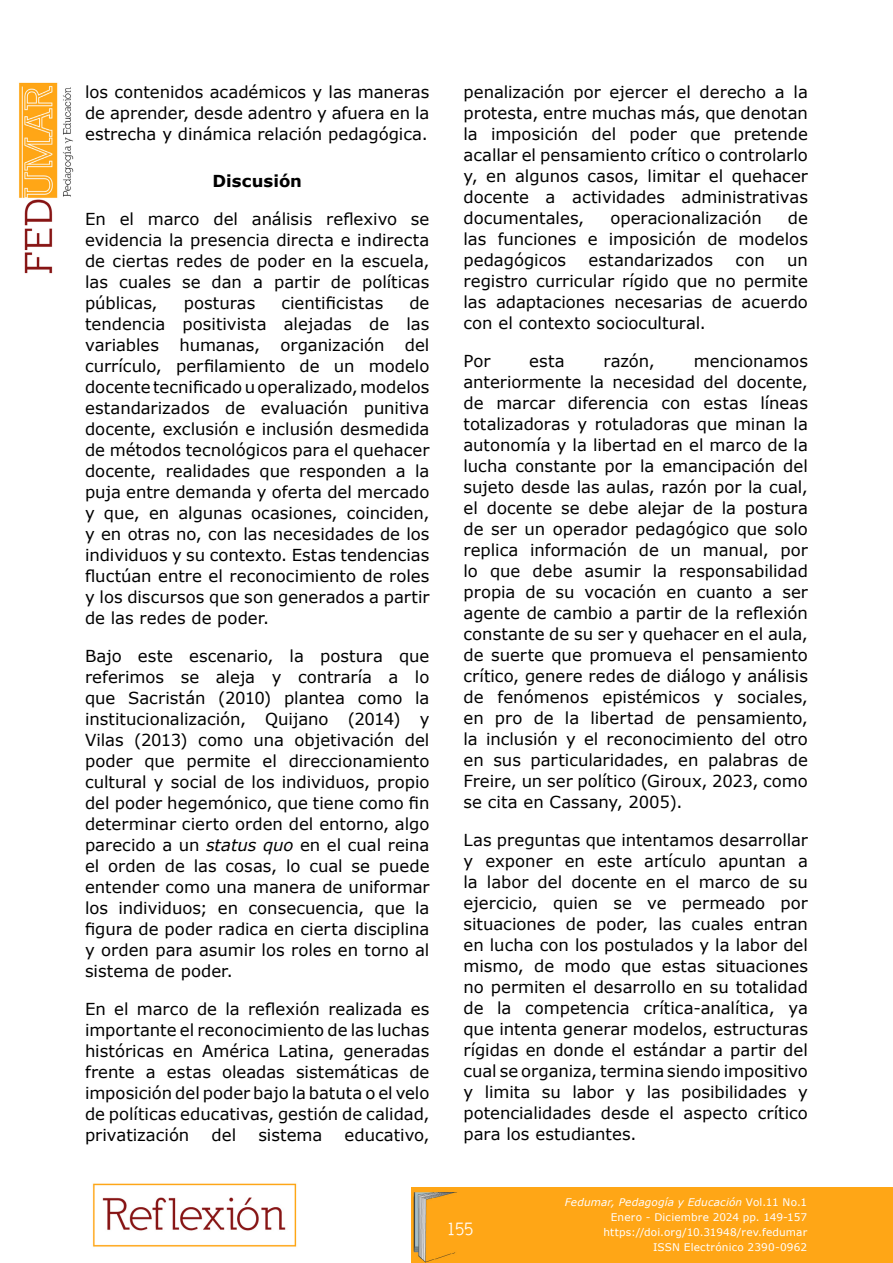
<style>
.page{position:relative;width:893px;height:1263px;background:#fff}
.page>*{position:absolute;margin:0;border:0;box-sizing:border-box;transform-origin:0 0}
.t1{font:700 18px "Nilland";color:#fff}
.t2{font:16.5px/21px "Verdana";color:#000;text-align:justify}
.t3{font:700 16.5px "Verdana";letter-spacing:.005em;color:#000}
.t4{font:10.5px/15px "Verdana";letter-spacing:.015em;color:#fff;text-align:right}
.s1{font-style:italic}
</style>
<div class="page">
<div style="left:411px;top:1188px;width:482px;height:75px;background:#ffa616"></div>
<img style="left:19px;top:82px;width:55px;height:192px">
<img style="left:92px;top:1183px;width:205px;height:64px">
<p class="t2" style="left:85px;top:81px;width:346px">los contenidos académicos y las maneras de aprender, desde adentro y afuera en la estrecha y dinámica relación pedagógica.</p>
<p class="t3" style="left:212px;top:169px;width:91px">Discusión</p>
<p class="t2" style="left:85px;top:208px;width:346px">En el marco del análisis reflexivo se evidencia la presencia directa e indirecta de ciertas redes de poder en la escuela, las cuales se dan a partir de políticas públicas,</p>
<p class="t2" style="left:184px;top:292px;width:73px">posturas</p>
<p class="t2" style="left:281px;top:292px;width:103px">cientificistas</p>
<p class="t2" style="left:85px;top:292px;width:346px;text-indent:324px">de tendencia positivista alejadas de las variables humanas, organización del currículo, perfilamiento de un modelo docente tecnificado u operalizado, modelos estandarizados de evaluación punitiva docente, exclusión e inclusión desmedida de métodos tecnológicos para el quehacer docente, realidades que responden a la puja entre demanda y oferta del mercado y que, en algunas ocasiones, coinciden, y en otras no, con las necesidades de los individuos y su contexto. Estas tendencias fluctúan entre el reconocimiento de roles y los discursos que son generados a partir de las redes de poder.</p>
<p class="t2" style="left:85px;top:645px;width:346px">Bajo este escenario, la postura que referimos se aleja y contraría a lo que Sacristán (2010) plantea como la institucionalización, Quijano (2014) y Vilas (2013) como una objetivación del poder que permite el direccionamiento cultural y social de los individuos, propio del poder hegemónico, que tiene como fin determinar cierto orden del entorno, algo parecido a un <span class="s1">status quo</span> en el cual reina el orden de las cosas, lo cual se puede entender como una manera de uniformar los individuos; en consecuencia, que la figura de poder radica en cierta disciplina y orden para asumir los roles en torno al sistema de poder.</p>
<p class="t2" style="left:85px;top:998px;width:346px">En el marco de la reflexión realizada es importante el reconocimiento de las luchas históricas en América Latina, generadas frente a estas oleadas sistemáticas de imposición del poder bajo la batuta o el velo de políticas educativas, gestión de calidad, privatización</p>
<p class="t2" style="left:212px;top:1124px;width:26px">del</p>
<p class="t2" style="left:258px;top:1124px;width:66px">sistema</p>
<p class="t2" style="left:345px;top:1124px;width:86px">educativo,</p>
<p class="t2" style="left:463px;top:81px;width:346px">penalización por ejercer el derecho a la protesta, entre muchas más, que denotan la imposición del poder que pretende acallar el pensamiento crítico o controlarlo y, en algunos casos, limitar el quehacer docente a actividades administrativas documentales,</p>
<p class="t2" style="left:610px;top:207px;width:153px">operacionalización</p>
<p class="t2" style="left:463px;top:207px;width:346px;text-indent:324px">de las funciones e imposición de modelos pedagógicos</p>
<p class="t2" style="left:588px;top:249px;width:126px">estandarizados</p>
<p class="t2" style="left:736px;top:249px;width:31px">con</p>
<p class="t2" style="left:463px;top:249px;width:346px;text-indent:324px">un registro curricular rígido que no permite las adaptaciones necesarias de acuerdo con el contexto sociocultural.</p>
<p class="t2" style="left:463px;top:350px;width:28px">Por</p>
<p class="t2" style="left:529px;top:350px;width:37px">esta</p>
<p class="t2" style="left:604px;top:350px;width:53px">razón,</p>
<p class="t2" style="left:463px;top:350px;width:346px;text-indent:230px">mencionamos anteriormente la necesidad del docente, de marcar diferencia con estas líneas totalizadoras y rotuladoras que minan la autonomía y la libertad en el marco de la lucha constante por la emancipación del sujeto desde las aulas, razón por la cual, el docente se debe alejar de la postura de ser un operador pedagógico que solo replica información de un manual, por lo que debe asumir la responsabilidad propia de su vocación en cuanto a ser agente de cambio a partir de la reflexión constante de su ser y quehacer en el aula, de suerte que promueva el pensamiento crítico, genere redes de diálogo y análisis de fenómenos epistémicos y sociales, en pro de la libertad de pensamiento, la inclusión y el reconocimiento del otro en sus particularidades, en palabras de Freire, un ser político (Giroux, 2023, como se cita en Cassany, 2005).</p>
<p class="t2" style="left:463px;top:829px;width:346px">Las preguntas que intentamos desarrollar y exponer en este artículo apuntan a la labor del docente en el marco de su ejercicio, quien se ve permeado por situaciones de poder, las cuales entran en lucha con los postulados y la labor del mismo, de modo que estas situaciones no permiten el desarrollo en su totalidad de la competencia crítica-analítica, ya que intenta generar modelos, estructuras rígidas en donde el estándar a partir del cual se organiza, termina siendo impositivo y limita su labor y las posibilidades y potencialidades desde el aspecto crítico para los estudiantes.</p>
<p class="t1" style="left:446px;top:1218px;width:28px">155</p>
<p class="t4" style="left:565px;top:1194px;width:244px"><span class="s1">Fedumar, Pedagogía y Educación</span> Vol.11 No.1<br>Enero - Diciembre 2024 pp. 149-157 https://doi.org/10.31948/rev.fedumar<br>ISSN Electrónico 2390-0962</p>
</div>
